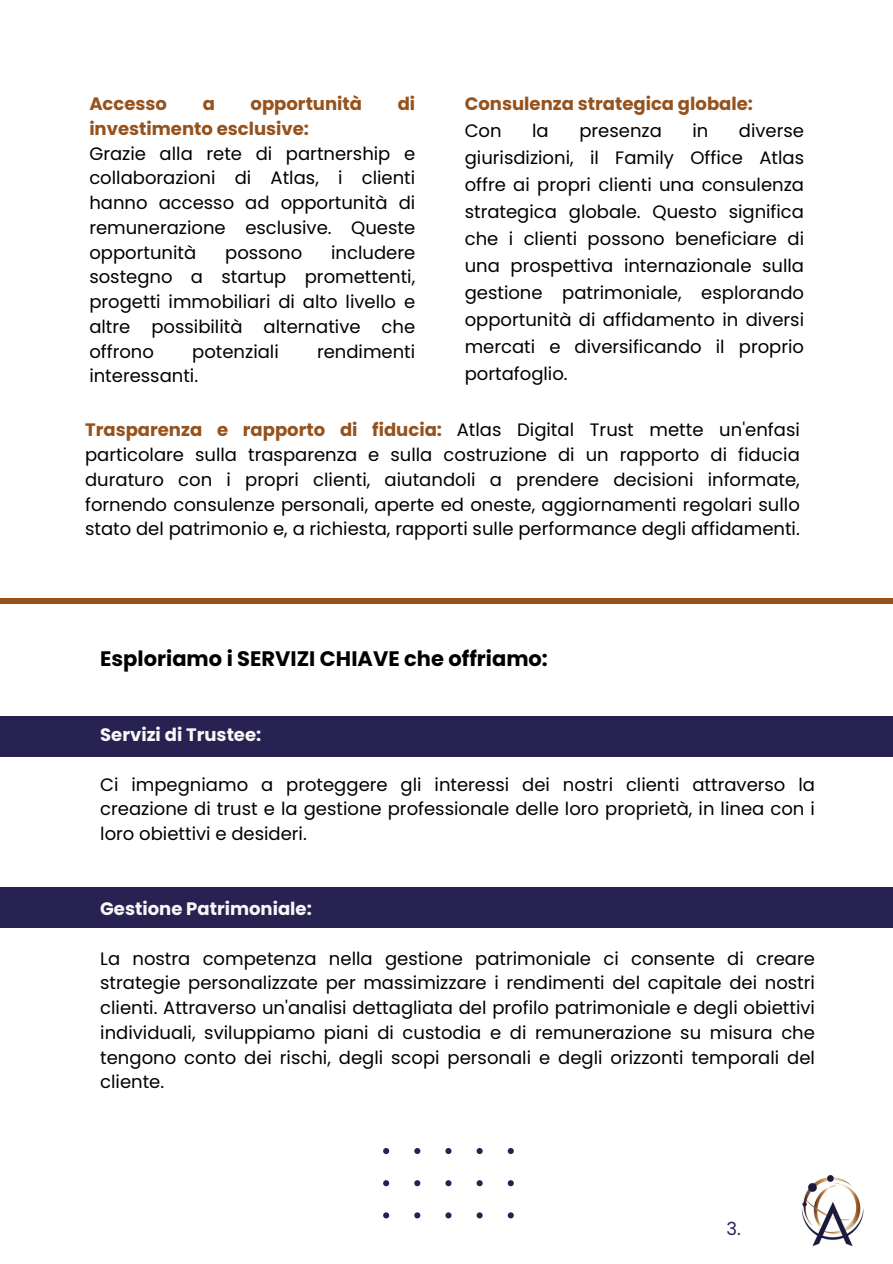
<style>
.page{position:relative;width:893px;height:1264px;background:#fff}
.page>*{position:absolute;margin:0;border:0;box-sizing:border-box;transform-origin:0 0}
.t1{font:700 21px "Poppins";color:#000}
.t2{font:18px/24.8px "Poppins";color:#000;text-align:justify}
.t3{font:700 18px "Poppins";color:#95521d}
.t4{font:700 18px "Poppins";color:#f8f8f8}
.t5{font:18px "Poppins";color:#272251}
.s1{font-weight:700;color:#95521d}
</style>
<div class="page">
<img style="left:801px;top:1175px;width:63px;height:72px">
<div style="left:0;top:716px;width:892px;height:40px;background:#272251"></div>
<div style="left:0;top:598px;width:892px;height:5px;background:#95521d"></div>
<div style="left:0;top:887px;width:892px;height:41px;background:#272251"></div>
<svg style="left:383px;top:1148px;width:131px;height:71px"></svg>
<p class="t3" style="left:89px;top:91px;width:79px">Accesso</p>
<p class="t3" style="left:203px;top:91px;width:14px">a</p>
<p class="t3" style="left:250px;top:91px;width:113px">opportunità</p>
<p class="t3" style="left:397px;top:91px;width:19px">di</p>
<p class="t3" style="left:89px;top:116px;width:221px">investimento esclusive:</p>
<h1 class="t2" style="left:89px;top:141px;width:327px">Grazie alla rete di partnership e collaborazioni di Atlas, i clienti hanno accesso ad opportunità di remunerazione esclusive. Queste opportunità</h1>
<h2 class="t3" style="left:464px;top:91px;width:290px">Consulenza strategica globale:</h2>
<p class="t2" style="left:464px;top:119px;width:38px">Con</p>
<p class="t2" style="left:532px;top:119px;width:18px">la</p>
<p class="t2" style="left:579px;top:119px;width:84px">presenza</p>
<p class="t2" style="left:692px;top:119px;width:17px">in</p>
<p class="t2" style="left:464px;top:117px;width:341px;line-height:27px;text-indent:274px">diverse giurisdizioni, il Family Office Atlas offre ai propri clienti una consulenza strategica globale. Questo significa che i clienti possono beneficiare di una prospettiva internazionale sulla gestione patrimoniale, esplorando opportunità di affidamento in diversi mercati e diversificando il proprio portafoglio.</p>
<h2 class="t2" style="left:85px;top:417px;width:716px"><span class="s1">Trasparenza e rapporto di fiducia:</span> Atlas Digital Trust mette un'enfasi particolare sulla trasparenza e sulla costruzione di un rapporto di fiducia duraturo con i propri clienti, aiutandoli a prendere decisioni informate, fornendo consulenze personali, aperte ed oneste, aggiornamenti regolari sullo stato del patrimonio e, a richiesta, rapporti sulle performance degli affidamenti.</h2>
<h1 class="t2" style="left:89px;top:240px;width:327px;text-indent:242px">includere sostegno a startup promettenti, progetti immobiliari di alto livello e altre possibilità alternative che offrono</h1>
<h1 class="t2" style="left:225px;top:240px;width:79px">possono</h1>
<h1 class="t2" style="left:192px;top:339px;width:88px">potenziali</h1>
<h1 class="t2" style="left:317px;top:339px;width:100px">rendimenti</h1>
<h1 class="t2" style="left:89px;top:364px;width:110px">interessanti.</h1>
<p class="t1" style="left:100px;top:643px;width:449px">Esploriamo i SERVIZI CHIAVE che offriamo:</p>
<p class="t4" style="left:100px;top:722px;width:162px">Servizi di Trustee:</p>
<p class="t2" style="left:100px;top:771px;width:716px">Ci impegniamo a proteggere gli interessi dei nostri clienti attraverso la creazione di trust e la gestione professionale delle loro proprietà, in linea con i loro obiettivi e desideri.</p>
<p class="t4" style="left:100px;top:896px;width:213px">Gestione Patrimoniale:</p>
<p class="t2" style="left:100px;top:945px;width:716px">La nostra competenza nella gestione patrimoniale ci consente di creare strategie personalizzate per massimizzare i rendimenti del capitale dei nostri clienti. Attraverso un'analisi dettagliata del profilo patrimoniale e degli obiettivi individuali, sviluppiamo piani di custodia e di remunerazione su misura che tengono conto dei rischi, degli scopi personali e degli orizzonti temporali del cliente.</p>
<p class="t5" style="left:726px;top:1216px;width:16px">3.</p>
</div>
